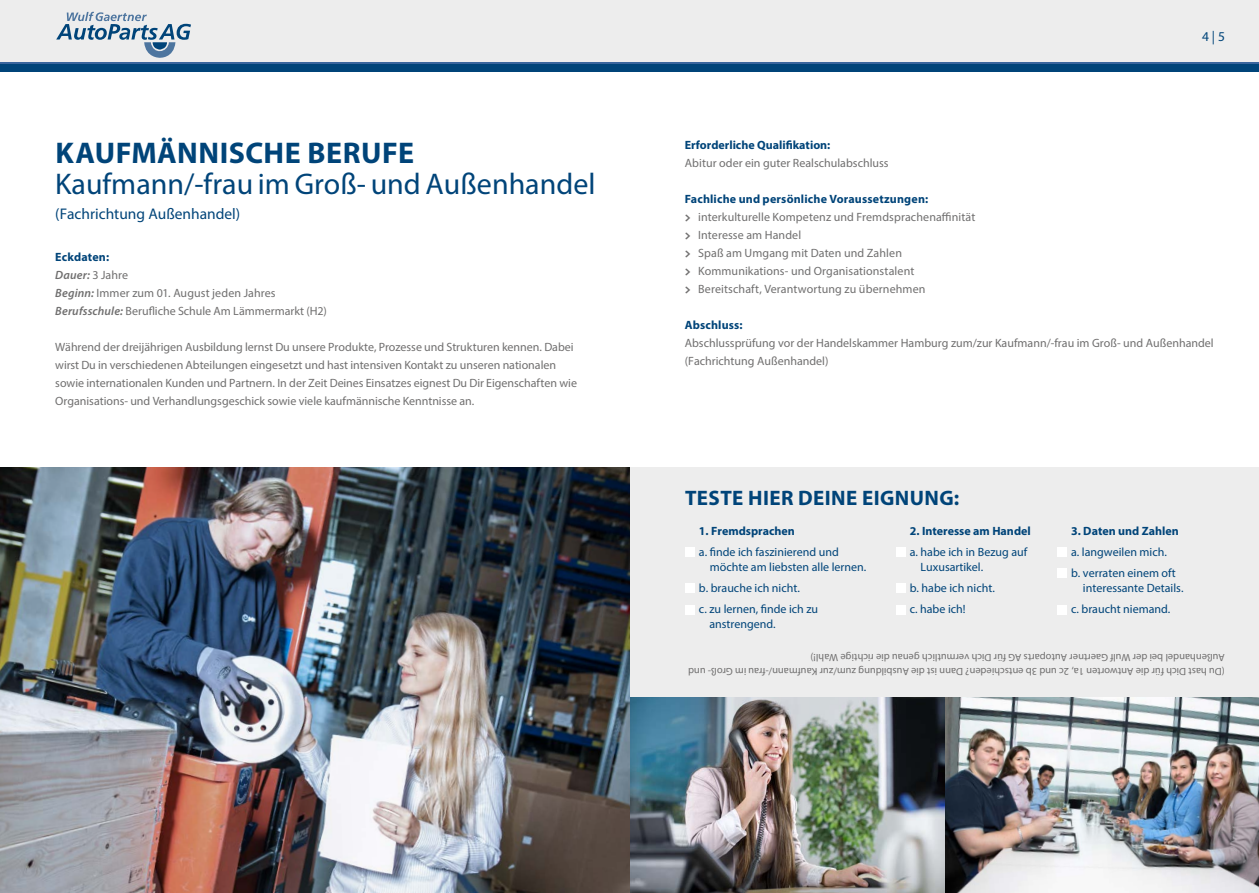
<style>
.page{position:relative;width:1259px;height:893px;background:#fff}
.page>*{position:absolute;margin:0;border:0;box-sizing:border-box;transform-origin:0 0}
.t1{font:30px "Myriad Pro";color:#004479}
.t2{font:700 30px "Myriad Pro";letter-spacing:.015em;color:#004479}
.t3{font:700 21px "Myriad Pro";letter-spacing:.02em;color:#004479}
.t4{font:15.45px "Myriad Pro";color:#004479}
.t5{font:13.5px "Myriad Pro";color:#004479}
.t6{font:12px/18px "Myriad Pro";color:#706f6f}
.t7{font:12px/21px "Myriad Pro";color:#004479}
.t8{font:700 12px "Myriad Pro";color:#004479}
.t9{font:10.5px/13.5px "Myriad Pro";color:#706f6f}
.s1{font-weight:700;color:#004479}
.s2{font-weight:600;font-style:italic}
.s3{font-family:"The Sans";font-weight:700}
</style>
<div class="page">
<div style="left:629px;top:468px;width:630px;height:275px;background:#ededed"></div>
<div style="left:0;top:0;width:1259px;height:64px;background:#ededed"></div>
<div style="left:0;top:64px;width:1259px;height:8px;background:#004479"></div>
<hr style="left:0;top:62px;width:1259px;height:2px;background:#3a659d">
<svg style="left:56px;top:12px;width:135px;height:46px"></svg>
<div style="left:685px;top:547px;width:9px;height:10px;background:#fff"></div>
<div style="left:685px;top:583px;width:9px;height:10px;background:#fff"></div>
<div style="left:685px;top:605px;width:9px;height:10px;background:#fff"></div>
<div style="left:896px;top:547px;width:9px;height:10px;background:#fff"></div>
<div style="left:896px;top:583px;width:9px;height:9px;background:#fff"></div>
<div style="left:896px;top:605px;width:9px;height:10px;background:#fff"></div>
<div style="left:1057px;top:547px;width:9px;height:10px;background:#fff"></div>
<div style="left:1057px;top:568px;width:9px;height:10px;background:#fff"></div>
<div style="left:1057px;top:605px;width:9px;height:10px;background:#fff"></div>
<img style="left:944px;top:697px;width:315px;height:196px">
<img style="left:629px;top:697px;width:315px;height:196px">
<img style="left:0;top:468px;width:629px;height:425px">
<h1 class="t2" style="left:56px;top:133px;width:360px">KAUFMÄNNISCHE BERUFE</h1>
<h1 class="t1" style="left:55px;top:166px;width:542px">Kaufmann/-frau im Groß- und Außenhandel</h1>
<p class="t4" style="left:55px;top:204px;width:186px">(Fachrichtung Außenhandel)</p>
<p class="t6" style="left:55px;top:248px;width:273px"><span class="s1">Eckdaten:<br></span><span class="s2">Dauer:</span> 3 Jahre<br><span class="s2">Beginn:</span> Immer zum 01. August jeden Jahres<br><span class="s2">Berufsschule:</span> Berufliche Schule Am Lämmermarkt (H2)</p>
<p class="t6" style="left:55px;top:338px;width:523px">Während der dreijährigen Ausbildung lernst Du unsere Produkte, Prozesse und Strukturen kennen. Dabei wirst Du in verschiedenen Abteilungen eingesetzt und hast intensiven Kontakt zu unseren nationalen sowie internationalen Kunden und Partnern. In der Zeit Deines Einsatzes eignest Du Dir Eigenschaften wie Organisations- und Verhandlungsgeschick sowie viele kaufmännische Kenntnisse an.</p>
<p class="t5" style="left:1202px;top:28px;width:24px">4 | 5</p>
<p class="t8" style="left:685px;top:137px;width:147px">Erforderliche Qualifikation:</p>
<p class="t6" style="left:685px;top:154px;width:205px">Abitur oder ein guter Realschulabschluss</p>
<p class="t6" style="left:685px;top:190px;width:292px"><span class="s1">Fachliche und persönliche Voraussetzungen:<br></span><span class="s3">&gt;</span> interkulturelle Kompetenz und Fremdsprachenaffinität <span class="s3">&gt;</span> Interesse am Handel<br><span class="s3">&gt;</span> Spaß am Umgang mit Daten und Zahlen<br><span class="s3">&gt;</span> Kommunikations- und Organisationstalent<br><span class="s3">&gt;</span> Bereitschaft, Verantwortung zu übernehmen</p>
<p class="t8" style="left:685px;top:317px;width:59px">Abschluss:</p>
<p class="t6" style="left:685px;top:334px;width:530px">Abschlussprüfung vor der Handelskammer Hamburg zum/zur Kaufmann/-frau im Groß- und Außenhandel (Fachrichtung Außenhandel)</p>
<h2 class="t3" style="left:685px;top:484px;width:276px">TESTE HIER DEINE EIGNUNG:</h2>
<p class="t8" style="left:1071px;top:523px;width:109px">3. Daten und Zahlen</p>
<p class="t7" style="left:1071px;top:541px;width:106px">a. langweilen mich. b. verraten einem oft</p>
<p class="t7" style="left:1071px;top:577px;width:114px;text-indent:12px">interessante Details. c. braucht niemand.</p>
<p class="t9" style="left:1225px;top:678px;width:538px;rotate:-180deg">(Du hast Dich für die Antworten 1a, 2c und 3b entschieden? Dann ist die Ausbildung zum/zur Kaufmann/-frau im Groß- und<br>Außenhandel bei der Wulf Gaertner Autoparts AG für Dich vermutlich genau die richtige Wahl!)</p>
<p class="t8" style="left:699px;top:523px;width:97px">1. Fremdsprachen</p>
<p class="t7" style="left:710px;top:544px;width:158px;line-height:15px;text-indent:-11px">a. finde ich faszinierend und möchte am liebsten alle lernen.</p>
<p class="t7" style="left:699px;top:577px;width:121px">b. brauche ich nicht.<br>c. zu lernen, finde ich zu</p>
<p class="t7" style="left:709px;top:613px;width:68px">anstrengend.</p>
<p class="t8" style="left:910px;top:523px;width:122px">2. Interesse am Handel</p>
<p class="t7" style="left:920px;top:544px;width:108px;line-height:15px;text-indent:-11px">a. habe ich in Bezug auf<br>Luxusartikel.</p>
<p class="t7" style="left:910px;top:577px;width:87px">b. habe ich nicht. c. habe ich!</p>
</div>
